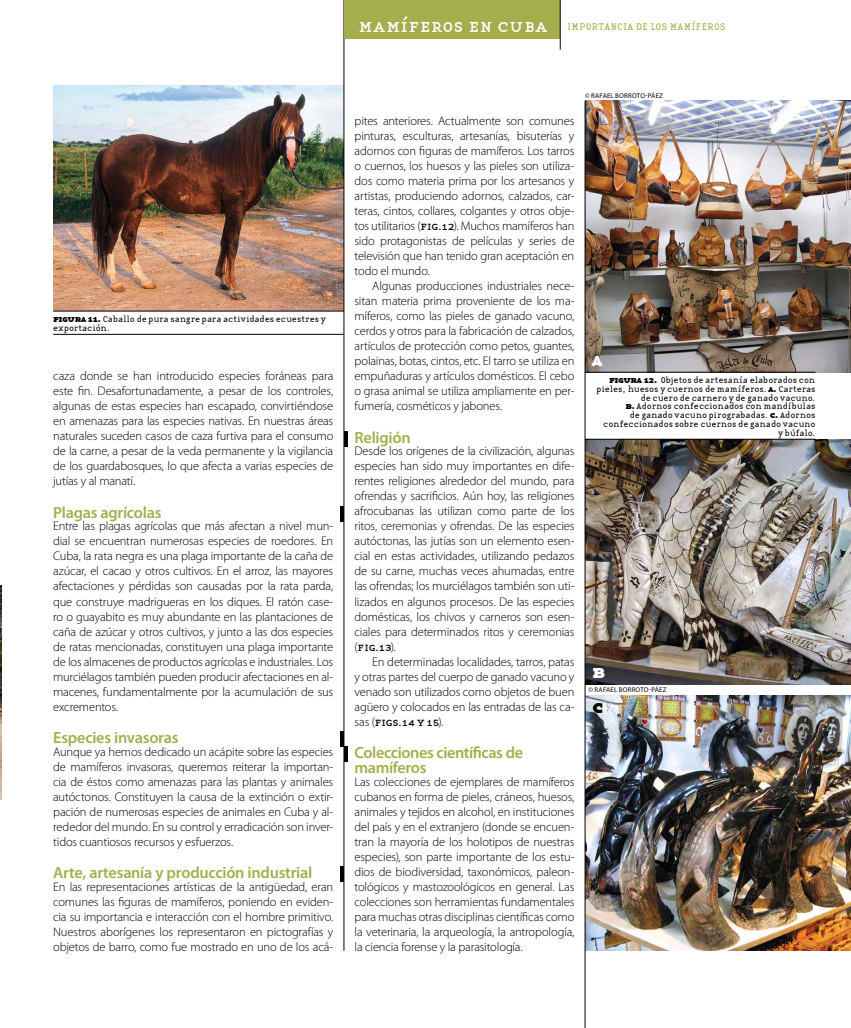
<style>
.page{position:relative;width:851px;height:1028px;background:#fff}
.page>*{position:absolute;margin:0;border:0;box-sizing:border-box;transform-origin:0 0}
.t1{font:20px "Base Twelve Serif SCB";color:#fff}
.t2{font:20px "Base Twelve Serif SCB";color:#000}
.t3{font:600 16.25px/15px "Myriad Pro";letter-spacing:-.02em;color:#a5ae4c}
.t4{font:300 12.5px/15px "Myriad Pro";letter-spacing:-.015em;color:#000;text-align:justify}
.t5{font:12.5px "Base Twelve Serif Smallcaps";letter-spacing:-.065em;color:#000}
.t6{font:10px "Base Twelve Serif";letter-spacing:.01em;color:#a5ae4c}
.t7{font:8.75px/8.8px "Base Twelve Serif";color:#000}
.t8{font:6.88px "Myriad Pro";letter-spacing:.025em;color:#000}
.s1{font-family:"Base Twelve Serif Smallcaps";font-size:20px;color:#fff}
.s2{font-family:"Base Twelve Serif SCB";font-size:10px}
.s3{font-family:"Base Twelve Serif Smallcaps";font-weight:400}
.s4{font-family:"Myriad Pro";font-weight:300}
</style>
<div class="page">
<img style="left:0;top:585px;width:1px;height:214px">
<img style="left:585px;top:439px;width:265px;height:245px">
<img style="left:53px;top:86px;width:290px;height:225px">
<hr style="left:53px;top:311px;width:291px;height:1px;background:#000">
<hr style="left:53px;top:334px;width:291px;height:1px;background:#000">
<img style="left:585px;top:101px;width:265px;height:271px">
<img style="left:585px;top:696px;width:265px;height:254px">
<hr style="left:343px;top:0;width:1px;height:950px;background:#000">
<hr style="left:584px;top:101px;width:1px;height:927px;background:#000">
<div style="left:344px;top:0;width:216px;height:39px;background:#a5ae4c"></div>
<hr style="left:560px;top:0;width:1px;height:50px;background:#000">
<hr style="left:340px;top:506px;width:4px;height:15px;background:#000">
<hr style="left:340px;top:731px;width:4px;height:15px;background:#000">
<hr style="left:344px;top:746px;width:3px;height:15px;background:#000">
<hr style="left:340px;top:866px;width:4px;height:15px;background:#000">
<hr style="left:344px;top:431px;width:3px;height:15px;background:#000">
<hr style="left:585px;top:372px;width:230px;height:1px;background:#000">
<hr style="left:585px;top:439px;width:230px;height:1px;background:#000">
<p class="t6" style="left:358px;top:21px;width:368px"><span class="s1">mamíferos en cuba</span> Imp ortanci a de los mam íf eros</p>
<p class="t7" style="left:53px;top:314px;width:274px"><span class="s2">figura 11.</span> Caballo de pura sangre para actividades ecuestres y exportación.</p>
<p class="t4" style="left:53px;top:368px;width:281px">caza donde se han introducido especies foráneas para este fin. Desafortunadamente, a pesar de los controles, algunas de estas especies han escapado, convirtiéndose en amenazas para las especies nativas. En nuestras áreas naturales suceden casos de caza furtiva para el consumo de la carne, a pesar de la veda permanente y la vigilancia de los guardabosques, lo que afecta a varias especies de jutías y al manatí.</p>
<h2 class="t3" style="left:53px;top:504px;width:110px">Plagas agrícolas</h2>
<p class="t4" style="left:53px;top:518px;width:281px">Entre las plagas agrícolas que más afectan a nivel mun&shy;dial se encuentran numerosas especies de roedores. En Cuba, la rata negra es una plaga importante de la caña de azúcar, el cacao y otros cultivos. En el arroz, las mayores afectaciones y pérdidas son causadas por la rata parda, que construye madrigueras en los diques. El ratón case&shy;ro o guayabito es muy abundante en las plantaciones de caña de azúcar y otros cultivos, y junto a las dos especies de ratas mencionadas, constituyen una plaga importante de los almacenes de productos agrícolas e industriales. Los murciélagos también pueden producir afectaciones en al&shy;macenes, fundamentalmente por la acumulación de sus excrementos.</p>
<h2 class="t3" style="left:53px;top:729px;width:127px">Especies invasoras</h2>
<p class="t4" style="left:53px;top:743px;width:281px">Aunque ya hemos dedicado un acápite sobre las especies de mamíferos invasoras, queremos reiterar la importan&shy;cia de éstos como amenazas para las plantas y animales autóctonos. Constituyen la causa de la extinción o extir&shy;pación de numerosas especies de animales en Cuba y al&shy;rededor del mundo. En su control y erradicación son inver&shy;tidos cuantiosos recursos y esfuerzos.</p>
<h2 class="t3" style="left:53px;top:864px;width:260px">Arte, artesanía y producción industrial</h2>
<p class="t4" style="left:53px;top:878px;width:281px">En las representaciones artísticas de la antigüedad, eran comunes las figuras de mamíferos, poniendo en eviden&shy;cia su importancia e interacción con el hombre primitivo.<br>Nuestros aborígenes los representaron en pictografías y objetos de barro, como fue mostrado en uno de los acá-</p>
<p class="t4" style="left:354px;top:113px;width:221px">pites anteriores. Actualmente son comunes pinturas, esculturas, artesanías, bisuterías y adornos con figuras de mamíferos. Los tarros o cuernos, los huesos y las pieles son utiliza&shy;dos como materia prima por los artesanos y artistas, produciendo adornos, calzados, car&shy;teras, cintos, collares, colgantes y otros obje&shy;tos utilitarios (<span class="s3">fig.12</span>). Muchos mamíferos han sido protagonistas de películas y series de televisión que han tenido gran aceptación en todo el mundo.</p>
<p class="t4" style="left:354px;top:278px;width:221px;text-indent:18px">Algunas producciones industriales nece&shy;sitan materia prima proveniente de los ma&shy;míferos, como las pieles de ganado vacuno, cerdos y otros para la fabricación de calzados, artículos de protección como petos, guantes, polainas, botas, cintos, etc. El tarro se utiliza en empuñaduras y artículos domésticos. El cebo o grasa animal se utiliza ampliamente en per&shy;fumería, cosméticos y jabones.</p>
<h2 class="t3" style="left:354px;top:429px;width:58px">Religión</h2>
<p class="t4" style="left:354px;top:443px;width:221px">Desde los orígenes de la civilización, algunas especies han sido muy importantes en dife&shy;rentes religiones alrededor del mundo, para ofrendas y sacrificios. Aún hoy, las religiones afrocubanas las utilizan como parte de los ritos, ceremonias y ofrendas. De las especies autóctonas, las jutías son un elemento esen&shy;cial en estas actividades, utilizando pedazos de su carne, muchas veces ahumadas, entre las ofrendas; los murciélagos también son uti&shy;lizados en algunos procesos. De las especies domésticas, los chivos y carneros son esen&shy;ciales para determinados ritos y ceremonias</p>
<p class="t5" style="left:354px;top:638px;width:43px"><span class="s4">(</span>fig.13<span class="s4">).</span></p>
<p class="t4" style="left:354px;top:653px;width:221px;text-indent:18px">En determinadas localidades, tarros, patas y otras partes del cuerpo de ganado vacuno y venado son utilizados como objetos de buen agüero y colocados en las entradas de las ca-</p>
<p class="t5" style="left:354px;top:713px;width:90px"><span class="s4">sas (</span>figs.14 y 15<span class="s4">).</span></p>
<h2 class="t3" style="left:354px;top:744px;width:170px">Colecciones científicas de mamíferos</h2>
<p class="t4" style="left:354px;top:773px;width:221px">Las colecciones de ejemplares de mamíferos cubanos en forma de pieles, cráneos, huesos, animales y tejidos en alcohol, en instituciones del país y en el extranjero (donde se encuen&shy;tran la mayoría de los holotipos de nuestras especies), son parte importante de los estu&shy;dios de biodiversidad, taxonómicos, paleon&shy;tológicos y mastozoológicos en general. Las colecciones son herramientas fundamentales para muchas otras disciplinas científicas como la veterinaria, la arqueología, la antropología, la ciencia forense y la parasitología.</p>
<p class="t8" style="left:585px;top:91px;width:79px">© RAFAEL BORROTO-PÁEZ</p>
<h1 class="t1" style="left:592px;top:345px;width:11px">a</h1>
<p class="t7" style="left:596px;top:375px;width:220px;text-align:right"><span class="s2">figura 12.</span> Objetos de artesanía elaborados con pieles, huesos y cuernos de mamíferos. <span class="s2">a.</span> Carteras de cuero de carnero y de ganado vacuno.<br><span class="s2">b.</span> Adornos confeccionados con mandíbulas<br>de ganado vacuno pirograbadas. <span class="s2">c.</span> Adornos confeccionados sobre cuernos de ganado vacuno y búfalo.</p>
<h1 class="t1" style="left:592px;top:657px;width:15px">b</h1>
<h1 class="t2" style="left:592px;top:692px;width:13px">c</h1>
<p class="t8" style="left:588px;top:686px;width:79px">© RAFAEL BORROTO-PÁEZ</p>
</div>
